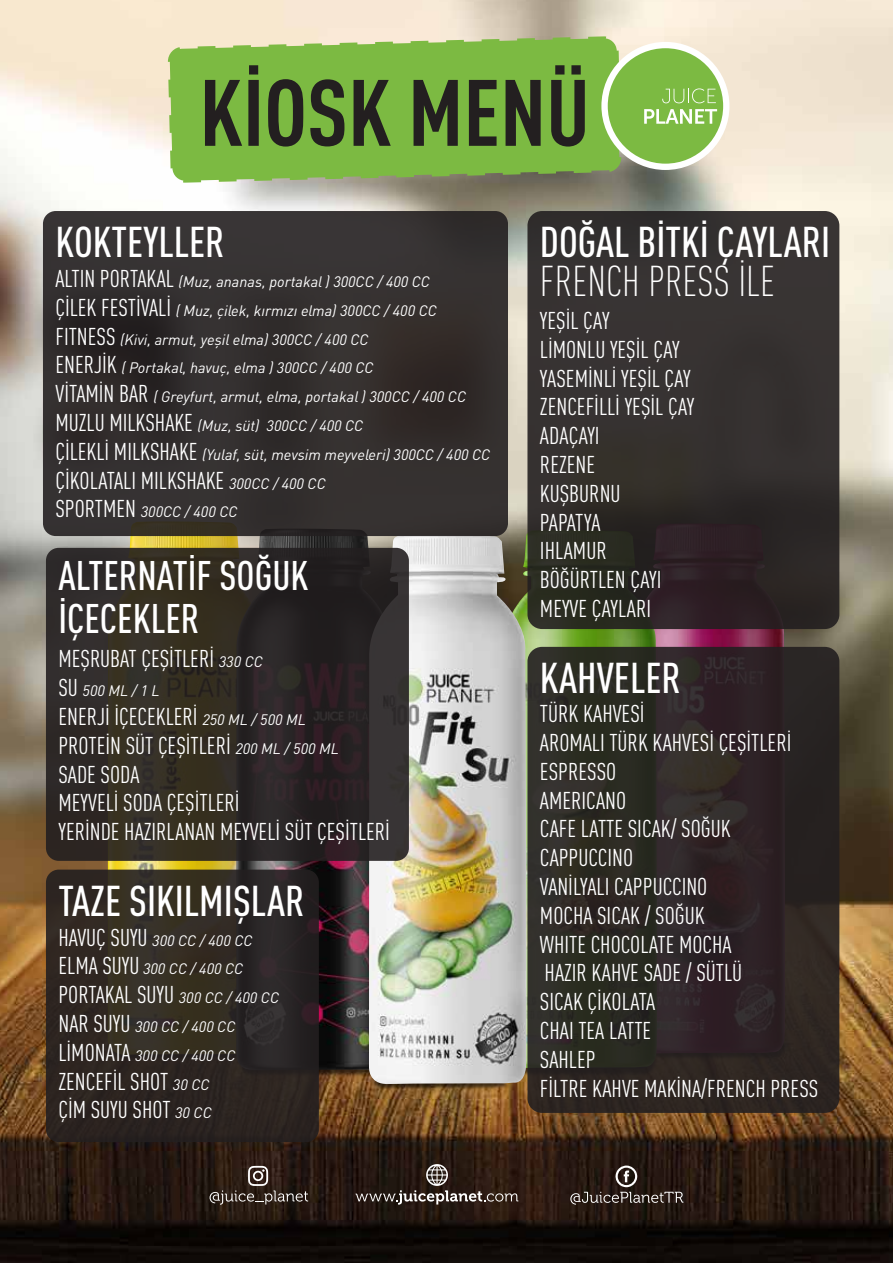
<style>
.page{position:relative;width:893px;height:1263px;background:#fff}
.page>*{position:absolute;margin:0;border:0;box-sizing:border-box;transform-origin:0 0}
.t1{font:700 condensed 92.55px "DIN Pro";color:#231f20}
.t2{font:500 condensed 42.45px "DIN Pro";color:#fff}
.t3{font:300 condensed 42.45px "DIN Pro";color:#fff}
.t4{font:500 condensed 40.8px/43.2px "DIN Pro";color:#fff}
.t5{font:condensed 24px/28.8px "DIN Pro";color:#fff}
.t6{font:italic 15px/28.8px "DIN Pro";color:#fff}
.s1{font-style:normal;font-stretch:condensed;font-size:24px}
.s2{font-style:italic;font-stretch:normal;font-size:15px}
</style>
<div class="page">
<img style="left:0;top:0;width:893px;height:1263px">
<svg style="left:166px;top:34px;width:457px;height:151px;background:#85b94f"></svg>
<svg style="left:601px;top:42px;width:128px;height:128px;background:#a0ca75"></svg>
<img style="left:658px;top:629px;width:128px;height:18px">
<img style="left:368px;top:1085px;width:144px;height:7px">
<svg style="left:319px;top:1071px;width:49px;height:11px"></svg>
<img style="left:501px;top:530px;width:157px;height:125px">
<svg style="left:356px;top:1164px;width:162px;height:40px;background:#40332c"></svg>
<svg style="left:570px;top:1165px;width:113px;height:39px;background:#3c302a"></svg>
<svg style="left:210px;top:1166px;width:98px;height:38px;background:#42352e"></svg>
<img style="left:106px;top:536px;width:129px;height:333px">
<img style="left:235px;top:536px;width:133px;height:535px">
<img style="left:368px;top:535px;width:160px;height:550px">
<svg style="left:43px;top:211px;width:465px;height:325px;background:#332e2e"></svg>
<div style="left:46px;top:869px;width:273px;height:273px;background:#2e2722;border-radius:13px"></div>
<div style="left:527px;top:211px;width:312px;height:418px;background:linear-gradient(to bottom,#3a3636,#2b2523);border-radius:15px"></div>
<div style="left:527px;top:647px;width:312px;height:466px;background:#2d2823;border-radius:15px"></div>
<svg style="left:46px;top:548px;width:363px;height:313px;background:#2f2925"></svg>
<h1 class="t1" style="left:199px;top:57px;width:392px">KİOSK MENÜ</h1>
<h2 class="t2" style="left:55px;top:217px;width:171px">KOKTEYLLER</h2>
<p class="t6" style="left:55px;top:267px;width:436px"><span class="s1">ALTIN PORTAKAL</span> (Muz, ananas, portakal ) 300CC / 400 CC<br><span class="s1">ÇİLEK FESTİVALİ</span> ( Muz, çilek, kırmızı elma) 300CC / 400 CC <span class="s1">FITNESS</span> (Kivi, armut, yeşil elma) 300CC / 400 CC<br><span class="s1">ENERJİK</span> ( Portakal, havuç, elma ) 300CC / 400 CC<br><span class="s1">VİTAMİN BAR</span> ( Greyfurt, armut, elma, portakal ) 300CC / 400 CC <span class="s1">MUZLU MILKSHAKE</span> (Muz, süt) 300CC / 400 CC<br><span class="s1">ÇİLEKLİ MILKSHAKE</span> (Yulaf, süt, mevsim meyveleri) 300CC / 400 CC</p>
<p class="t5" style="left:55px;top:466px;width:272px">ÇİKOLATALI MILKSHAKE <span class="s2">300CC / 400 CC</span></p>
<p class="t6" style="left:55px;top:497px;width:184px"><span class="s1">SPORTMEN</span> 300CC / 400 CC</p>
<h3 class="t4" style="left:58px;top:553px;width:251px">ALTERNATİF SOĞUK<br>İÇECEKLER</h3>
<p class="t5" style="left:58px;top:644px;width:206px">MEŞRUBAT ÇEŞİTLERİ <span class="s2">330 CC</span></p>
<p class="t6" style="left:58px;top:676px;width:103px"><span class="s1">SU</span> 500 ML / 1 L</p>
<p class="t5" style="left:58px;top:702px;width:333px">ENERJİ İÇECEKLERİ <span class="s2">250 ML / 500 ML<br></span>PROTEİN SÜT ÇEŞİTLERİ <span class="s2">200 ML / 500 ML<br></span>SADE SODA<br>MEYVELİ SODA ÇEŞİTLERİ<br>YERİNDE HAZIRLANAN MEYVELİ SÜT ÇEŞİTLERİ</p>
<h2 class="t2" style="left:58px;top:875px;width:248px">TAZE SIKILMIŞLAR</h2>
<p class="t6" style="left:58px;top:925px;width:196px"><span class="s1">HAVUÇ SUYU</span> 300 CC / 400 CC<br><span class="s1">ELMA SUYU</span> 300 CC / 400 CC</p>
<p class="t5" style="left:58px;top:980px;width:222px">PORTAKAL SUYU <span class="s2">300 CC / 400 CC</span></p>
<p class="t6" style="left:58px;top:1012px;width:179px"><span class="s1">NAR SUYU</span> 300 CC / 400 CC<br><span class="s1">LİMONATA</span> 300 CC / 400 CC</p>
<p class="t5" style="left:58px;top:1067px;width:155px">ZENCEFİL SHOT <span class="s2">30 CC<br></span>ÇİM SUYU SHOT <span class="s2">30 CC</span></p>
<h2 class="t2" style="left:540px;top:217px;width:292px">DOĞAL BİTKİ ÇAYLARI</h2>
<h2 class="t3" style="left:540px;top:257px;width:236px">FRENCH PRESS İLE</h2>
<p class="t5" style="left:540px;top:306px;width:156px">YEŞİL ÇAY<br>LİMONLU YEŞİL ÇAY<br>YASEMİNLİ YEŞİL ÇAY<br>ZENCEFİLLİ YEŞİL ÇAY<br>ADAÇAYI<br>REZENE<br>KUŞBURNU<br>PAPATYA<br>IHLAMUR<br>BÖĞÜRTLEN ÇAYI<br>MEYVE ÇAYLARI</p>
<h2 class="t2" style="left:540px;top:653px;width:142px">KAHVELER</h2>
<p class="t5" style="left:540px;top:699px;width:280px">TÜRK KAHVESİ<br>AROMALI TÜRK KAHVESİ ÇEŞİTLERİ<br>ESPRESSO<br>AMERICANO<br>CAFE LATTE SICAK/ SOĞUK<br>CAPPUCCINO<br>VANİLYALI CAPPUCCINO<br>MOCHA SICAK / SOĞUK<br>WHITE CHOCOLATE MOCHA<br>HAZIR KAHVE SADE / SÜTLÜ<br>SICAK ÇİKOLATA<br>CHAI TEA LATTE<br>SAHLEP<br>FİLTRE KAHVE MAKİNA/FRENCH PRESS</p>
</div>
